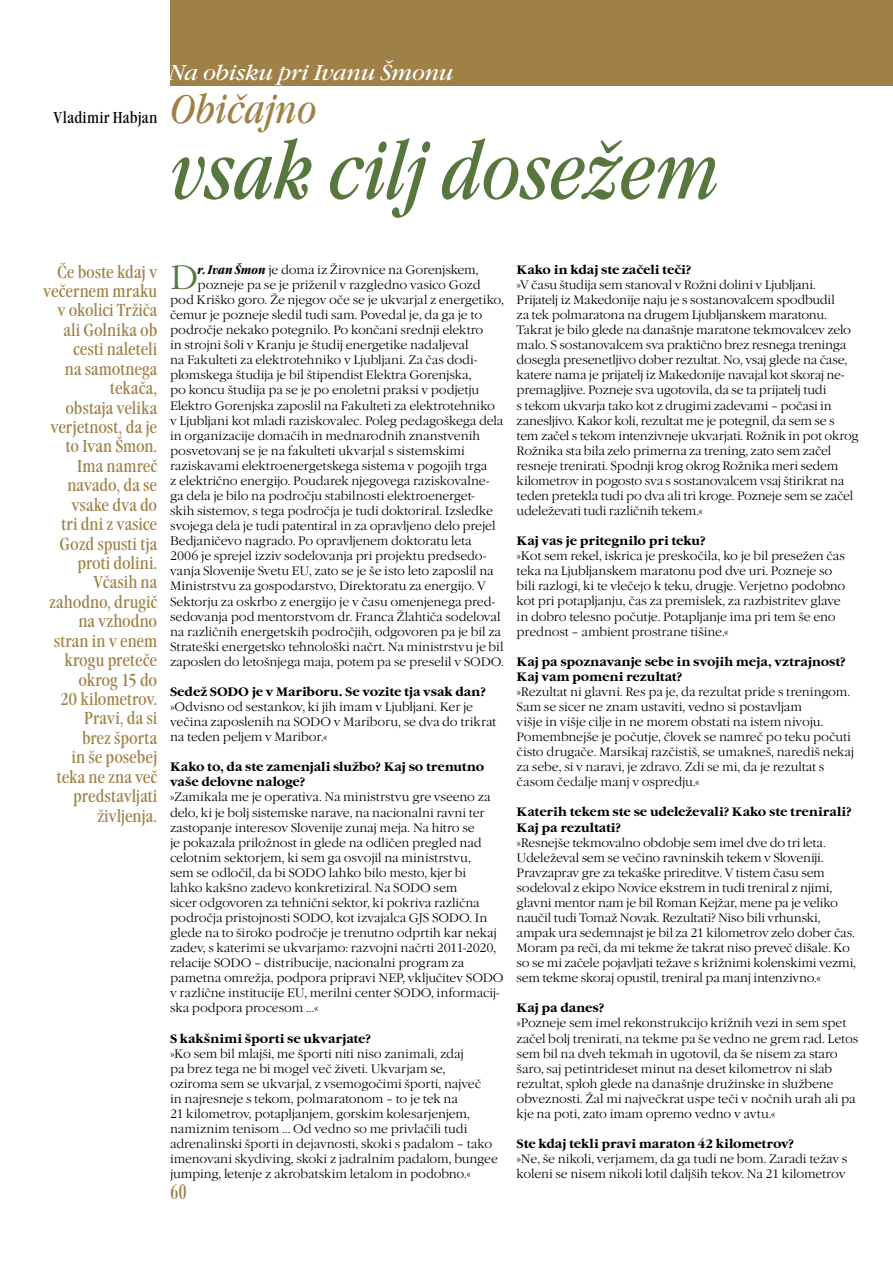
<style>
.page{position:relative;width:893px;height:1263px;background:#fff}
.page>*{position:absolute;margin:0;border:0;box-sizing:border-box;transform-origin:0 0}
.t1{font:italic condensed 82.5px "Garamond Itc TEE";letter-spacing:-.01em;color:#57773e}
.t2{font:italic condensed 41.25px "Garamond Itc TEE";color:#9f8147}
.t3{font:35.25px "Garamond Itc TEE Ligh";color:#57773e}
.t4{font:italic 22.5px "Garamond Itc TEE";letter-spacing:-.015em;color:#fff}
.t5{font:condensed 22.5px "Bodoni Ant TEE";color:#9f8147}
.t6{font:condensed 18px/19.4px "Garamond Itc TEE";letter-spacing:-.005em;color:#9f8147;text-align:right}
.t7{font:condensed 16.5px "Garamond Itc TEE";letter-spacing:.01em;color:#000}
.t8{font:12.75px/15px "Garamond Itc TEE Ligh";letter-spacing:-.015em;color:#000}
.t9{font:700 12.75px/15px "Garamond Itc TEE";letter-spacing:-.005em;color:#000}
.s1{font-family:"Garamond Itc TEE";font-weight:700;font-style:italic;font-stretch:condensed}
</style>
<div class="page">
<div style="left:170px;top:0;width:723px;height:85px;background:#9f8147"></div>
<p class="t7" style="left:54px;top:108px;width:105px">Vladimir Habjan</p>
<h3 class="t4" style="left:169px;top:60px;width:287px">Na obisku pri Ivanu Šmonu</h3>
<h2 class="t2" style="left:170px;top:87px;width:149px">Običajno</h2>
<h1 class="t1" style="left:170px;top:125px;width:551px">vsak cilj dosežem</h1>
<p class="t6" style="left:43px;top:262px;width:116px">Če boste kdaj v večernem mraku v okolici Tržiča ali Golnika ob cesti naleteli<br>na samotnega tekača,<br>obstaja velika verjetnost, da je to Ivan Šmon.<br>Ima namreč navado, da se vsake dva do<br>tri dni z vasice<br>Gozd spusti tja proti dolini.<br>Včasih na zahodno, drugič na vzhodno stran in v enem krogu preteče okrog 15 do<br>20 kilometrov.<br>Pravi, da si<br>brez športa<br>in še posebej teka ne zna več predstavljati življenja.</p>
<h3 class="t3" style="left:170px;top:258px;width:30px">D</h3>
<p class="t8" style="left:198px;top:262px;width:283px"><span class="s1">r. Ivan Šmon</span> je doma iz Žirovnice na Gorenjskem,</p>
<p class="t8" style="left:198px;top:277px;width:285px">pozneje pa se je priženil v razgledno vasico Gozd</p>
<p class="t8" style="left:170px;top:293px;width:335px">pod Kriško goro. Že njegov oče se je ukvarjal z energetiko,</p>
<p class="t8" style="left:170px;top:308px;width:314px">čemur je pozneje sledil tudi sam. Povedal je, da ga je to</p>
<p class="t8" style="left:170px;top:323px;width:315px">področje nekako potegnilo. Po končani srednji elektro</p>
<p class="t8" style="left:170px;top:338px;width:300px">in strojni šoli v Kranju je študij energetike nadaljeval</p>
<p class="t8" style="left:170px;top:353px;width:309px">na Fakulteti za elektrotehniko v Ljubljani. Za čas dodi-</p>
<p class="t8" style="left:170px;top:368px;width:303px">plomskega študija je bil štipendist Elektra Gorenjska,</p>
<p class="t8" style="left:170px;top:383px;width:311px">po koncu študija pa se je po enoletni praksi v podjetju</p>
<p class="t8" style="left:170px;top:398px;width:327px">Elektro Gorenjska zaposlil na Fakulteti za elektrotehniko</p>
<p class="t8" style="left:170px;top:413px;width:335px">v Ljubljani kot mladi raziskovalec. Poleg pedagoškega dela</p>
<p class="t8" style="left:170px;top:428px;width:312px">in organizacije domačih in mednarodnih znanstvenih</p>
<p class="t8" style="left:170px;top:443px;width:296px">posvetovanj se je na fakulteti ukvarjal s sistemskimi</p>
<p class="t8" style="left:170px;top:458px;width:319px">raziskavami elektroenergetskega sistema v pogojih trga</p>
<p class="t8" style="left:170px;top:473px;width:321px">z električno energijo. Poudarek njegovega raziskovalne-</p>
<p class="t8" style="left:170px;top:488px;width:306px">ga dela je bilo na področju stabilnosti elektroenerget-</p>
<p class="t8" style="left:170px;top:504px;width:324px">skih sistemov, s tega področja je tudi doktoriral. Izsledke</p>
<p class="t8" style="left:170px;top:519px;width:327px">svojega dela je tudi patentiral in za opravljeno delo prejel</p>
<p class="t8" style="left:170px;top:534px;width:303px">Bedjaničevo nagrado. Po opravljenem doktoratu leta</p>
<p class="t8" style="left:170px;top:549px;width:318px">2006 je sprejel izziv sodelovanja pri projektu predsedo-</p>
<p class="t8" style="left:170px;top:564px;width:325px">vanja Slovenije Svetu EU, zato se je še isto leto zaposlil na</p>
<p class="t8" style="left:170px;top:579px;width:317px">Ministrstvu za gospodarstvo, Direktoratu za energijo. V</p>
<p class="t8" style="left:170px;top:594px;width:326px">Sektorju za oskrbo z energijo je v času omenjenega pred-</p>
<p class="t8" style="left:170px;top:609px;width:332px">sedovanja pod mentorstvom dr. Franca Žlahtiča sodeloval</p>
<p class="t8" style="left:170px;top:624px;width:332px">na različnih energetskih področjih, odgovoren pa je bil za</p>
<p class="t8" style="left:170px;top:639px;width:335px">Strateški energetsko tehnološki načrt. Na ministrstvu je bil</p>
<p class="t8" style="left:170px;top:654px;width:335px">zaposlen do letošnjega maja, potem pa se preselil v SODO.</p>
<p class="t9" style="left:170px;top:684px;width:317px">Sedež SODO je v Mariboru. Se vozite tja vsak dan?</p>
<p class="t8" style="left:170px;top:699px;width:328px">»Odvisno od sestankov, ki jih imam v Ljubljani. Ker je večina zaposlenih na SODO v Mariboru, se dva do trikrat na teden peljem v Maribor.«</p>
<p class="t9" style="left:170px;top:759px;width:316px">Kako to, da ste zamenjali službo? Kaj so trenutno vaše delovne naloge?</p>
<p class="t8" style="left:170px;top:790px;width:335px">»Zamikala me je operativa. Na ministrstvu gre vseeno za delo, ki je bolj sistemske narave, na nacionalni ravni ter zastopanje interesov Slovenije zunaj meja. Na hitro se<br>je pokazala priložnost in glede na odličen pregled nad celotnim sektorjem, ki sem ga osvojil na ministrstvu,<br>sem se odločil, da bi SODO lahko bilo mesto, kjer bi<br>lahko kakšno zadevo konkretiziral. Na SODO sem<br>sicer odgovoren za tehnični sektor, ki pokriva različna področja pristojnosti SODO, kot izvajalca GJS SODO. In glede na to široko področje je trenutno odprtih kar nekaj zadev, s katerimi se ukvarjamo: razvojni načrti 2011-2020, relacije SODO – distribucije, nacionalni program za pametna omrežja, podpora pripravi NEP, vključitev SODO v različne institucije EU, merilni center SODO, informacij&shy;ska podpora procesom …«</p>
<p class="t9" style="left:170px;top:1031px;width:202px">S kakšnimi športi se ukvarjate?</p>
<p class="t8" style="left:170px;top:1046px;width:329px">»Ko sem bil mlajši, me športi niti niso zanimali, zdaj<br>pa brez tega ne bi mogel več živeti. Ukvarjam se,<br>oziroma sem se ukvarjal, z vsemogočimi športi, največ<br>in najresneje s tekom, polmaratonom – to je tek na<br>21 kilometrov, potapljanjem, gorskim kolesarjenjem, namiznim tenisom … Od vedno so me privlačili tudi adrenalinski športi in dejavnosti, skoki s padalom – tako imenovani skydiving, skoki z jadralnim padalom, bungee jumping, letenje z akrobatskim letalom in podobno.«</p>
<h3 class="t5" style="left:170px;top:1179px;width:18px">60</h3>
<p class="t9" style="left:517px;top:262px;width:176px">Kako in kdaj ste začeli teči?</p>
<p class="t8" style="left:517px;top:277px;width:344px">»V času študija sem stanoval v Rožni dolini v Ljubljani.<br>Prijatelj iz Makedonije naju je s sostanovalcem spodbudil<br>za tek polmaratona na drugem Ljubljanskem maratonu.<br>Takrat je bilo glede na današnje maratone tekmovalcev zelo malo. S sostanovalcem sva praktično brez resnega treninga dosegla presenetljivo dober rezultat. No, vsaj glede na čase, katere nama je prijatelj iz Makedonije navajal kot skoraj ne&shy;premagljive. Pozneje sva ugotovila, da se ta prijatelj tudi<br>s tekom ukvarja tako kot z drugimi zadevami – počasi in zanesljivo. Kakor koli, rezultat me je potegnil, da sem se s tem začel s tekom intenzivneje ukvarjati. Rožnik in pot okrog Rožnika sta bila zelo primerna za trening, zato sem začel resneje trenirati. Spodnji krog okrog Rožnika meri sedem kilometrov in pogosto sva s sostanovalcem vsaj štirikrat na teden pretekla tudi po dva ali tri kroge. Pozneje sem se začel udeleževati tudi različnih tekem.«</p>
<p class="t9" style="left:517px;top:533px;width:190px">Kaj vas je pritegnilo pri teku?</p>
<p class="t8" style="left:517px;top:549px;width:330px">»Kot sem rekel, iskrica je preskočila, ko je bil presežen čas teka na Ljubljanskem maratonu pod dve uri. Pozneje so bili razlogi, ki te vlečejo k teku, drugje. Verjetno podobno kot pri potapljanju, čas za premislek, za razbistritev glave in dobro telesno počutje. Potapljanje ima pri tem še eno prednost – ambient prostrane tišine.«</p>
<p class="t9" style="left:517px;top:654px;width:331px">Kaj pa spoznavanje sebe in svojih meja, vztrajnost?<br>Kaj vam pomeni rezultat?</p>
<p class="t8" style="left:517px;top:684px;width:339px">»Rezultat ni glavni. Res pa je, da rezultat pride s treningom.<br>Sam se sicer ne znam ustaviti, vedno si postavljam<br>višje in višje cilje in ne morem obstati na istem nivoju.<br>Pomembnejše je počutje, človek se namreč po teku počuti čisto drugače. Marsikaj razčistiš, se umakneš, narediš nekaj za sebe, si v naravi, je zdravo. Zdi se mi, da je rezultat s časom čedalje manj v ospredju.«</p>
<p class="t9" style="left:517px;top:805px;width:337px">Katerih tekem ste se udeleževali? Kako ste trenirali?<br>Kaj pa rezultati?</p>
<p class="t8" style="left:517px;top:835px;width:341px">»Resnejše tekmovalno obdobje sem imel dve do tri leta.<br>Udeleževal sem se večino ravninskih tekem v Sloveniji.<br>Pravzaprav gre za tekaške prireditve. V tistem času sem sodeloval z ekipo Novice ekstrem in tudi treniral z njimi, glavni mentor nam je bil Roman Kejžar, mene pa je veliko naučil tudi Tomaž Novak. Rezultati? Niso bili vrhunski, ampak ura sedemnajst je bil za 21 kilometrov zelo dober čas.<br>Moram pa reči, da mi tekme že takrat niso preveč dišale. Ko so se mi začele pojavljati težave s križnimi kolenskimi vezmi, sem tekme skoraj opustil, treniral pa manj intenzivno.«</p>
<p class="t9" style="left:517px;top:1001px;width:89px">Kaj pa danes?</p>
<p class="t8" style="left:517px;top:1016px;width:343px">»Pozneje sem imel rekonstrukcijo križnih vezi in sem spet začel bolj trenirati, na tekme pa še vedno ne grem rad. Letos sem bil na dveh tekmah in ugotovil, da še nisem za staro šaro, saj petintrideset minut na deset kilometrov ni slab rezultat, sploh glede na današnje družinske in službene obveznosti. Žal mi največkrat uspe teči v nočnih urah ali pa kje na poti, zato imam opremo vedno v avtu.«</p>
<p class="t9" style="left:517px;top:1136px;width:279px">Ste kdaj tekli pravi maraton 42 kilometrov?</p>
<p class="t8" style="left:517px;top:1151px;width:332px">»Ne, še nikoli, verjamem, da ga tudi ne bom. Zaradi težav s koleni se nisem nikoli lotil daljših tekov. Na 21 kilometrov</p>
</div>
